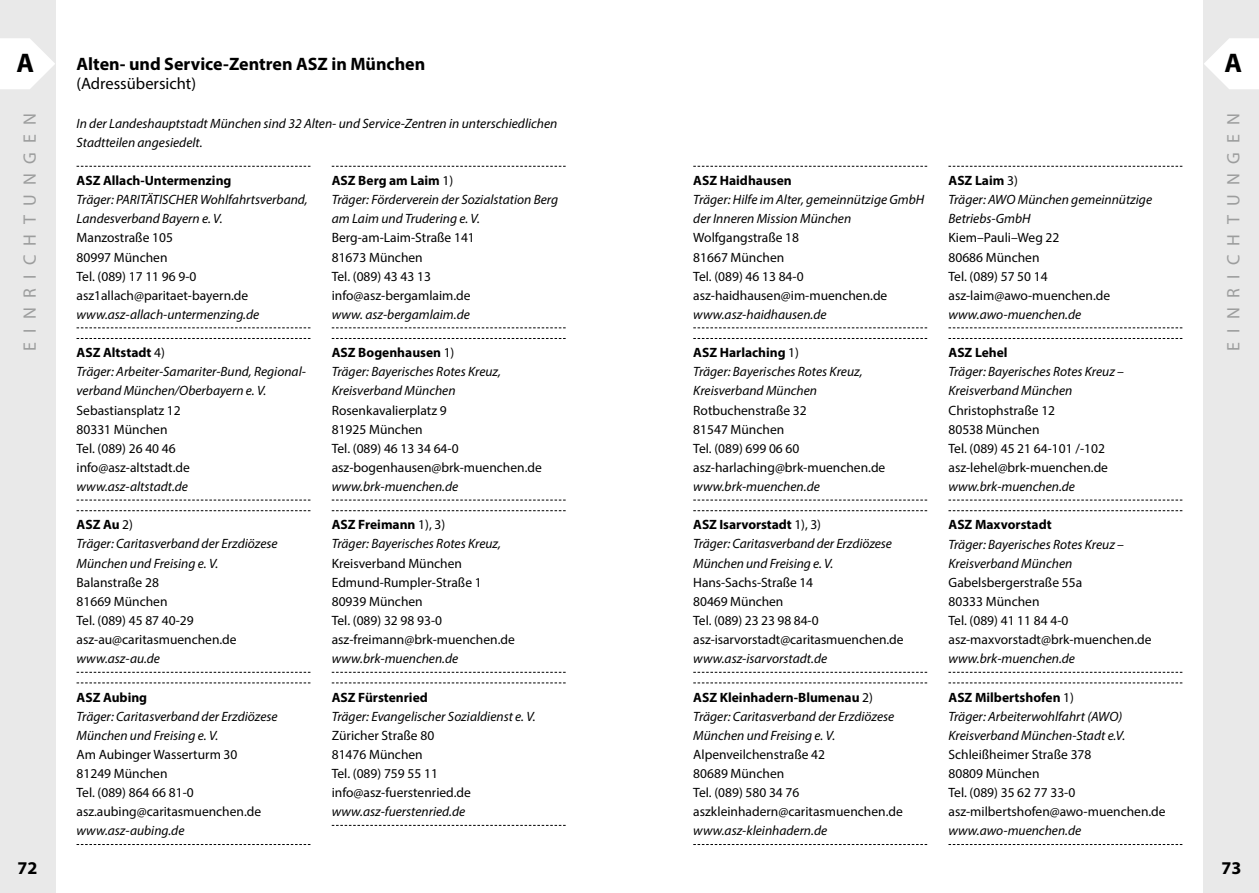
<style>
.page{position:relative;width:1259px;height:893px;background:#fff}
.page>*{position:absolute;margin:0;border:0;box-sizing:border-box;transform-origin:0 0}
.t1{font:700 27px "Myriad Pro";color:#000}
.t2{font:700 18px "Myriad Pro";color:#000}
.t3{font:18px "Myriad Pro";letter-spacing:.52em;color:#9c9d9d}
.t4{font:16.5px "Myriad Pro";color:#000}
.t5{font:italic 13.5px/19.2px "Myriad Pro";color:#000}
.t6{font:13.5px/19.2px "Myriad Pro";color:#000}
.t7{font:700 13.5px "Myriad Pro";color:#000}
.s1{font-weight:700;font-style:normal}
.s2{font-style:normal}
</style>
<div class="page">
<div style="left:1203px;top:0;width:56px;height:893px;background:#e9e9e9"></div>
<svg style="left:1204px;top:38px;width:55px;height:51px"></svg>
<div style="left:0;top:0;width:55px;height:893px;background:#e9e9e9"></div>
<svg style="left:0;top:38px;width:55px;height:51px"></svg>
<svg style="left:693px;top:166px;width:234px;height:1px"></svg>
<svg style="left:693px;top:327px;width:234px;height:1px"></svg>
<svg style="left:693px;top:338px;width:234px;height:1px"></svg>
<svg style="left:693px;top:500px;width:234px;height:1px"></svg>
<svg style="left:693px;top:510px;width:234px;height:1px"></svg>
<svg style="left:693px;top:672px;width:234px;height:1px"></svg>
<svg style="left:693px;top:682px;width:234px;height:1px"></svg>
<svg style="left:693px;top:844px;width:234px;height:1px"></svg>
<svg style="left:948px;top:166px;width:234px;height:1px"></svg>
<svg style="left:948px;top:327px;width:234px;height:1px"></svg>
<svg style="left:948px;top:338px;width:234px;height:1px"></svg>
<svg style="left:948px;top:500px;width:234px;height:1px"></svg>
<svg style="left:948px;top:510px;width:234px;height:1px"></svg>
<svg style="left:948px;top:672px;width:234px;height:1px"></svg>
<svg style="left:948px;top:682px;width:234px;height:1px"></svg>
<svg style="left:948px;top:844px;width:234px;height:1px"></svg>
<svg style="left:77px;top:166px;width:233px;height:1px"></svg>
<svg style="left:77px;top:327px;width:233px;height:1px"></svg>
<svg style="left:77px;top:338px;width:233px;height:1px"></svg>
<svg style="left:77px;top:500px;width:233px;height:1px"></svg>
<svg style="left:77px;top:510px;width:233px;height:1px"></svg>
<svg style="left:77px;top:672px;width:233px;height:1px"></svg>
<svg style="left:77px;top:682px;width:233px;height:1px"></svg>
<svg style="left:77px;top:844px;width:233px;height:1px"></svg>
<svg style="left:332px;top:166px;width:234px;height:1px"></svg>
<svg style="left:332px;top:327px;width:234px;height:1px"></svg>
<svg style="left:332px;top:338px;width:234px;height:1px"></svg>
<svg style="left:332px;top:500px;width:234px;height:1px"></svg>
<svg style="left:332px;top:510px;width:234px;height:1px"></svg>
<svg style="left:332px;top:672px;width:234px;height:1px"></svg>
<svg style="left:332px;top:682px;width:234px;height:1px"></svg>
<svg style="left:332px;top:825px;width:234px;height:1px"></svg>
<h1 class="t1" style="left:17px;top:45px;width:19px">A</h1>
<h2 class="t3" style="left:19px;top:351px;width:240px;rotate:-90deg">EINRICHTUNGEN</h2>
<h2 class="t2" style="left:77px;top:52px;width:350px">Alten- und Service-Zentren ASZ in München</h2>
<p class="t4" style="left:77px;top:74px;width:121px">(Adressübersicht)</p>
<p class="t5" style="left:77px;top:113px;width:482px">In der Landeshauptstadt München sind 32 Alten- und Service-Zentren in unterschiedlichen<br>Stadtteilen angesiedelt.</p>
<p class="t7" style="left:77px;top:172px;width:156px">ASZ Allach-Untermenzing</p>
<p class="t5" style="left:77px;top:190px;width:233px">Träger: PARITÄTISCHER Wohlfahrtsverband,<br>Landesverband Bayern e. V.</p>
<p class="t6" style="left:77px;top:228px;width:173px">Manzostraße 105<br>80997 München<br>Tel. (089) 17 11 96 9-0 asz1allach@paritaet-bayern.de</p>
<p class="t5" style="left:77px;top:305px;width:184px">www.asz-allach-untermenzing.de</p>
<p class="t5" style="left:77px;top:343px;width:231px"><span class="s1">ASZ Altstadt</span> <span class="s2">4)<br></span>Träger: Arbeiter-Samariter-Bund, Regional&shy;verband München/Oberbayern e. V.</p>
<p class="t6" style="left:77px;top:400px;width:115px">Sebastiansplatz 12<br>80331 München<br>Tel. (089) 26 40 46 info@asz-altstadt.de</p>
<p class="t5" style="left:77px;top:477px;width:113px">www.asz-altstadt.de</p>
<p class="t5" style="left:77px;top:515px;width:203px"><span class="s1">ASZ Au</span> <span class="s2">2)<br></span>Träger: Caritasverband der Erzdiözese<br>München und Freising e. V.</p>
<p class="t6" style="left:77px;top:572px;width:162px">Balanstraße 28<br>81669 München<br>Tel. (089) 45 87 40-29 asz-au@caritasmuenchen.de</p>
<p class="t5" style="left:77px;top:649px;width:85px">www.asz-au.de</p>
<p class="t7" style="left:77px;top:688px;width:72px">ASZ Aubing</p>
<p class="t5" style="left:77px;top:706px;width:203px">Träger: Caritasverband der Erzdiözese<br>München und Freising e. V.</p>
<p class="t6" style="left:77px;top:745px;width:186px">Am Aubinger Wasserturm 30<br>81249 München<br>Tel. (089) 864 66 81-0 asz.aubing@caritasmuenchen.de</p>
<p class="t5" style="left:77px;top:821px;width:109px">www.asz-aubing.de</p>
<p class="t5" style="left:332px;top:171px;width:228px"><span class="s1">ASZ Berg am Laim</span> <span class="s2">1)<br></span>Träger: Förderverein der Sozialstation Berg am Laim und Trudering e. V.</p>
<p class="t6" style="left:332px;top:228px;width:145px">Berg-am-Laim-Straße 141<br>81673 München<br>Tel. (089) 43 43 13 info@asz-bergamlaim.de</p>
<p class="t5" style="left:332px;top:305px;width:140px">www. asz-bergamlaim.de</p>
<p class="t5" style="left:332px;top:343px;width:171px"><span class="s1">ASZ Bogenhausen</span> <span class="s2">1)<br></span>Träger: Bayerisches Rotes Kreuz,<br>Kreisverband München</p>
<p class="t6" style="left:332px;top:400px;width:212px">Rosenkavalierplatz 9<br>81925 München<br>Tel. (089) 46 13 34 64-0 asz-bogenhausen@brk-muenchen.de</p>
<p class="t5" style="left:332px;top:477px;width:128px">www.brk-muenchen.de</p>
<p class="t5" style="left:332px;top:515px;width:171px"><span class="s1">ASZ Freimann</span> <span class="s2">1), 3)<br></span>Träger: Bayerisches Rotes Kreuz,</p>
<p class="t6" style="left:332px;top:553px;width:185px">Kreisverband München<br>Edmund-Rumpler-Straße 1<br>80939 München<br>Tel. (089) 32 98 93-0 asz-freimann@brk-muenchen.de</p>
<p class="t5" style="left:332px;top:649px;width:128px">www.brk-muenchen.de</p>
<p class="t7" style="left:332px;top:688px;width:98px">ASZ Fürstenried</p>
<p class="t5" style="left:332px;top:706px;width:205px">Träger: Evangelischer Sozialdienst e. V.</p>
<p class="t6" style="left:332px;top:725px;width:141px">Züricher Straße 80<br>81476 München<br>Tel. (089) 759 55 11 info@asz-fuerstenried.de</p>
<p class="t5" style="left:332px;top:802px;width:135px">www.asz-fuerstenried.de</p>
<p class="t7" style="left:693px;top:172px;width:100px">ASZ Haidhausen</p>
<p class="t5" style="left:693px;top:190px;width:233px">Träger: Hilfe im Alter, gemeinnützige GmbH der Inneren Mission München</p>
<p class="t6" style="left:693px;top:228px;width:196px">Wolfgangstraße 18<br>81667 München<br>Tel. (089) 46 13 84-0 asz-haidhausen@im-muenchen.de</p>
<p class="t5" style="left:693px;top:305px;width:135px">www.asz-haidhausen.de</p>
<p class="t5" style="left:693px;top:343px;width:171px"><span class="s1">ASZ Harlaching</span> <span class="s2">1)<br></span>Träger: Bayerisches Rotes Kreuz,<br>Kreisverband München</p>
<p class="t6" style="left:693px;top:400px;width:194px">Rotbuchenstraße 32<br>81547 München<br>Tel. (089) 699 06 60 asz-harlaching@brk-muenchen.de</p>
<p class="t5" style="left:693px;top:477px;width:128px">www.brk-muenchen.de</p>
<p class="t5" style="left:693px;top:515px;width:200px"><span class="s1">ASZ Isarvorstadt</span> <span class="s2">1), 3)<br></span>Träger: Caritasverband der Erzdiözese<br>München und Freising e. V.</p>
<p class="t6" style="left:693px;top:572px;width:212px">Hans-Sachs-Straße 14<br>80469 München<br>Tel. (089) 23 23 98 84-0 asz-isarvorstadt@caritasmuenchen.de</p>
<p class="t5" style="left:693px;top:649px;width:135px">www.asz-isarvorstadt.de</p>
<p class="t5" style="left:693px;top:687px;width:203px"><span class="s1">ASZ Kleinhadern-Blumenau</span> <span class="s2">2)<br></span>Träger: Caritasverband der Erzdiözese<br>München und Freising e. V.</p>
<p class="t6" style="left:693px;top:745px;width:211px">Alpenveilchenstraße 42<br>80689 München<br>Tel. (089) 580 34 76 aszkleinhadern@caritasmuenchen.de</p>
<p class="t5" style="left:693px;top:821px;width:135px">www.asz-kleinhadern.de</p>
<p class="t5" style="left:948px;top:171px;width:205px"><span class="s1">ASZ Laim</span> <span class="s2">3)<br></span>Träger: AWO München gemeinnützige<br>Betriebs-GmbH</p>
<p class="t6" style="left:948px;top:228px;width:163px">Kiem–Pauli–Weg 22<br>80686 München<br>Tel. (089) 57 50 14 asz-laim@awo-muenchen.de</p>
<p class="t5" style="left:948px;top:305px;width:134px">www.awo-muenchen.de</p>
<p class="t7" style="left:948px;top:344px;width:61px">ASZ Lehel</p>
<p class="t5" style="left:948px;top:362px;width:177px">Träger: Bayerisches Rotes Kreuz –<br>Kreisverband München</p>
<p class="t6" style="left:948px;top:400px;width:161px">Christophstraße 12<br>80538 München<br>Tel. (089) 45 21 64-101 /-102 asz-lehel@brk-muenchen.de</p>
<p class="t5" style="left:948px;top:477px;width:128px">www.brk-muenchen.de</p>
<p class="t7" style="left:948px;top:516px;width:105px">ASZ Maxvorstadt</p>
<p class="t5" style="left:948px;top:534px;width:177px">Träger: Bayerisches Rotes Kreuz –<br>Kreisverband München</p>
<p class="t6" style="left:948px;top:572px;width:204px">Gabelsbergerstraße 55a<br>80333 München<br>Tel. (089) 41 11 84 4-0 asz-maxvorstadt@brk-muenchen.de</p>
<p class="t5" style="left:948px;top:649px;width:128px">www.brk-muenchen.de</p>
<p class="t5" style="left:948px;top:687px;width:178px"><span class="s1">ASZ Milbertshofen</span> <span class="s2">1)<br></span>Träger: Arbeiterwohlfahrt (AWO)<br>Kreisverband München-Stadt e.V.</p>
<p class="t6" style="left:948px;top:745px;width:219px">Schleißheimer Straße 378<br>80809 München<br>Tel. (089) 35 62 77 33-0 asz-milbertshofen@awo-muenchen.de</p>
<p class="t5" style="left:948px;top:821px;width:134px">www.awo-muenchen.de</p>
<h1 class="t1" style="left:1224px;top:45px;width:19px">A</h1>
<h2 class="t3" style="left:1222px;top:351px;width:240px;rotate:-90deg">EINRICHTUNGEN</h2>
<h2 class="t2" style="left:18px;top:856px;width:21px">72</h2>
<h2 class="t2" style="left:1221px;top:856px;width:21px">73</h2>
</div>
